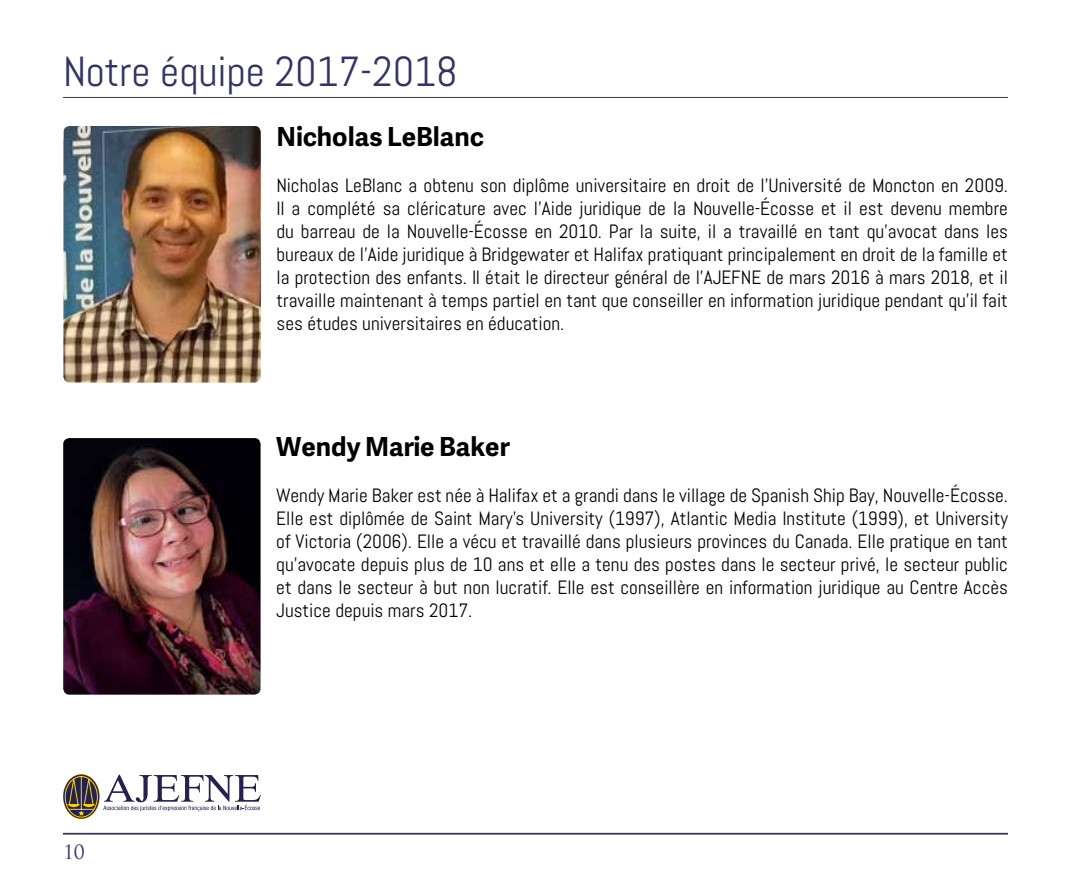
<style>
.page{position:relative;width:1071px;height:882px;background:#fff}
.page>*{position:absolute;margin:0;border:0;box-sizing:border-box;transform-origin:0 0}
.t1{font:42px "Abel";color:#333466}
.t2{font:700 26.25px "Adelle Sans";color:#000}
.t3{font:19.25px/23.1px "Abel";color:#000}
.t4{font:19.25px "Trajan Pro";color:#333466}
</style>
<div class="page">
<div style="left:63px;top:774px;width:37px;height:45px;border:1px solid #ffd400;border-radius:50%"></div>
<svg style="left:63px;top:775px;width:36px;height:44px"></svg>
<svg style="left:68px;top:776px;width:27px;height:40px"></svg>
<div style="left:65px;top:776px;width:33px;height:41px;border:1px solid #ffd400;border-radius:50%"></div>
<svg style="left:103px;top:775px;width:158px;height:36px"></svg>
<hr style="left:63px;top:833px;width:945px;height:2px;background:#333466">
<hr style="left:63px;top:97px;width:945px;height:1px;background:#333466">
<img style="left:63px;top:126px;width:198px;height:257px">
<img style="left:63px;top:438px;width:198px;height:257px">
<h1 class="t1" style="left:63px;top:45px;width:396px">Notre équipe 2017-2018</h1>
<h2 class="t2" style="left:277px;top:121px;width:209px">Nicholas LeBlanc</h2>
<p class="t3" style="left:277px;top:174px;width:733px">Nicholas LeBlanc a obtenu son diplôme universitaire en droit de l’Université de Moncton en 2009.<br>Il a complété sa cléricature avec l’Aide juridique de la Nouvelle-Écosse et il est devenu membre du barreau de la Nouvelle-Écosse en 2010. Par la suite, il a travaillé en tant qu’avocat dans les bureaux de l’Aide juridique à Bridgewater et Halifax pratiquant principalement en droit de la famille et la protection des enfants. Il était le directeur général de l’AJEFNE de mars 2016 à mars 2018, et il travaille maintenant à temps partiel en tant que conseiller en information juridique pendant qu’il fait ses études universitaires en éducation.</p>
<p class="t4" style="left:63px;top:840px;width:23px">10</p>
<h2 class="t2" style="left:276px;top:431px;width:235px">Wendy Marie Baker</h2>
<p class="t3" style="left:276px;top:484px;width:733px">Wendy Marie Baker est née à Halifax et a grandi dans le village de Spanish Ship Bay, Nouvelle-Écosse.<br>Elle est diplômée de Saint Mary’s University (1997), Atlantic Media Institute (1999), et University of Victoria (2006). Elle a vécu et travaillé dans plusieurs provinces du Canada. Elle pratique en tant qu’avocate depuis plus de 10 ans et elle a tenu des postes dans le secteur privé, le secteur public et dans le secteur à but non lucratif. Elle est conseillère en information juridique au Centre Accès Justice depuis mars 2017.</p>
</div>
